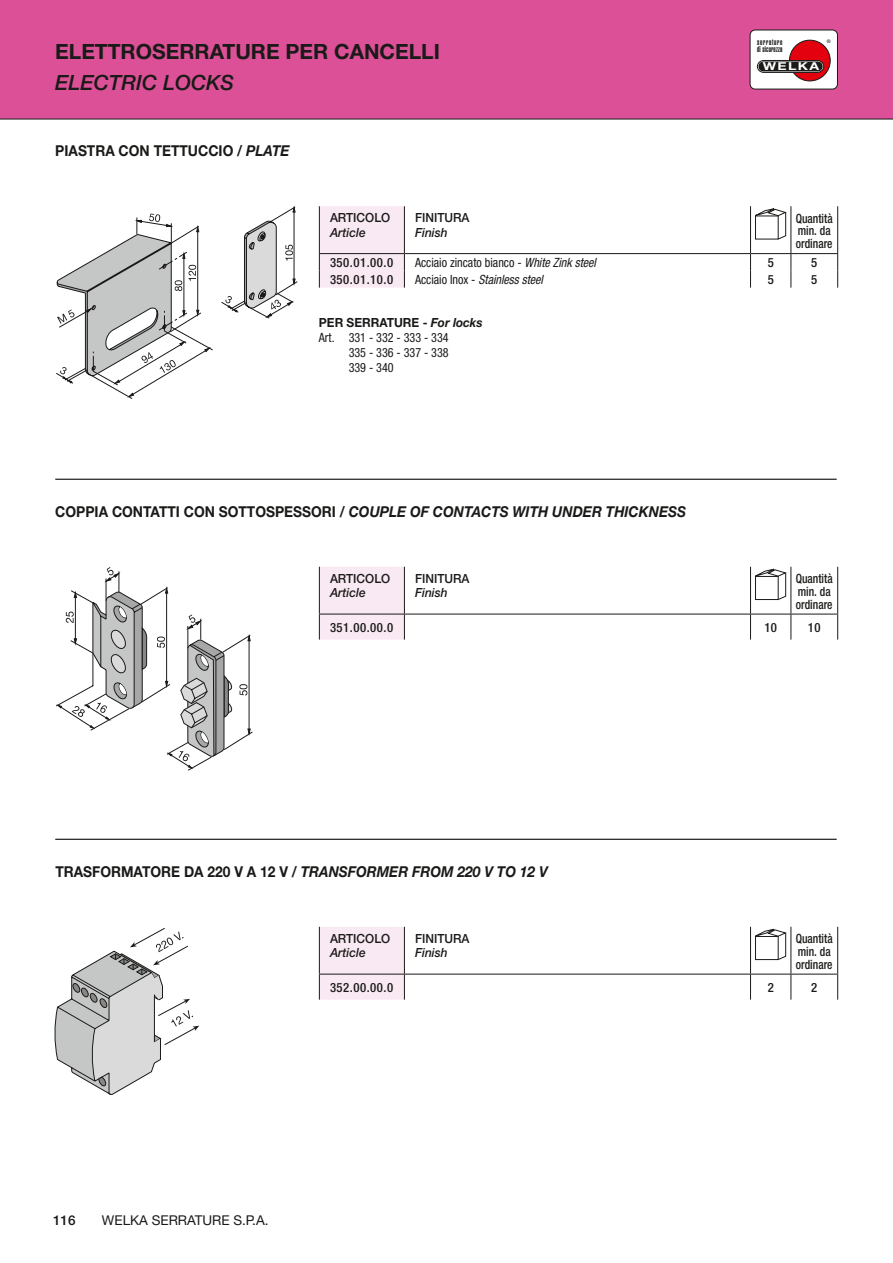
<style>
.page{position:relative;width:893px;height:1263px;background:#fff}
.page>*{position:absolute;margin:0;border:0;box-sizing:border-box;transform-origin:0 0}
.t1{font:700 21px "Helvetica Neue";color:#1a1a18}
.t2{font:italic 500 21px "Helvetica Neue";letter-spacing:.075em;color:#1a1a18}
.t3{font:700 15px "Helvetica Neue";color:#1a1a18;scale:.92 1}
.t4{font:italic 700 15px "Helvetica Neue";letter-spacing:.055em;color:#1a1a18;scale:.92 1}
.t5{font:13.5px "Helvetica Neue";color:#1a1a18}
.t6{font:500 13.5px "Helvetica Neue";color:#1a1a18}
.t7{font:condensed 12.75px/15px "Helvetica Neue";color:#1a1a18;text-align:justify;scale:.95 1}
.t8{font:500 condensed 12.75px/12.8px "Helvetica Neue";color:#1a1a18;scale:.9 1}
.t9{font:500 condensed 12.75px "Helvetica Neue";color:#1a1a18}
.t10{font:italic condensed 12.75px "Helvetica Neue";color:#1a1a18;scale:.95 1}
.t11{font:500 12.6px "Helvetica Neue";color:#1a1a18;scale:.95 1}
.t12{font:italic 500 12.6px "Helvetica Neue";color:#1a1a18;scale:.95 1}
.t13{font:700 12.6px "Helvetica Neue";color:#1a1a18;scale:.95 1}
.t14{font:700 10.95px "Helvetica Neue";letter-spacing:.095em;color:#fff;scale:1.3 1}
.t15{font:900 extra-condensed 8.1px "Helvetica";letter-spacing:.02em;color:#1a1a18}
.t16{font:900 extra-condensed 8.1px "Helvetica";letter-spacing:.09em;color:#1a1a18}
.t17{font:500 4.95px "Helvetica Neue";color:#1a1a18}
.s1{font-style:italic}
.s2{font-style:normal}
</style>
<div class="page">
<div style="left:0;top:0;width:893px;height:119px;background:#db5097"></div>
<div style="left:750px;top:30px;width:87px;height:59px;background:#fff;border-radius:5px"></div>
<div style="left:750px;top:30px;width:88px;height:59px;border:1px solid #1a1a18;border-radius:5px"></div>
<div style="left:789px;top:40px;width:41px;height:41px;background:#e3000f;border-radius:50%"></div>
<div style="left:789px;top:40px;width:42px;height:41px;border:1px solid #1a1a18;border-radius:50%"></div>
<svg style="left:757px;top:60px;width:67px;height:13px"></svg>
<div style="left:758px;top:61px;width:65px;height:10px;background:#1a1a18;border-radius:5px"></div>
<hr style="left:0;top:119px;width:893px;height:1px;background:#1a1a18">
<hr style="left:55px;top:479px;width:782px;height:1px;background:#1a1a18">
<hr style="left:55px;top:839px;width:782px;height:1px;background:#1a1a18">
<hr style="left:837px;top:206px;width:1px;height:47px;background:#1a1a18">
<div style="left:319px;top:206px;width:86px;height:82px;background:#f9e9f3"></div>
<hr style="left:791px;top:206px;width:1px;height:47px;background:#1a1a18">
<hr style="left:750px;top:206px;width:1px;height:47px;background:#1a1a18">
<hr style="left:319px;top:253px;width:85px;height:1px;background:#1a1a18">
<hr style="left:404px;top:253px;width:346px;height:1px;background:#1a1a18">
<hr style="left:750px;top:253px;width:41px;height:1px;background:#1a1a18">
<hr style="left:791px;top:253px;width:47px;height:1px;background:#1a1a18">
<svg style="left:791px;top:254px;width:1px;height:34px"></svg>
<svg style="left:750px;top:254px;width:1px;height:34px"></svg>
<svg style="left:837px;top:254px;width:1px;height:34px"></svg>
<svg style="left:755px;top:208px;width:32px;height:32px"></svg>
<hr style="left:837px;top:567px;width:1px;height:47px;background:#1a1a18">
<div style="left:319px;top:567px;width:86px;height:73px;background:#f9e9f3"></div>
<hr style="left:791px;top:567px;width:1px;height:47px;background:#1a1a18">
<hr style="left:750px;top:567px;width:1px;height:47px;background:#1a1a18">
<hr style="left:319px;top:614px;width:85px;height:1px;background:#1a1a18">
<hr style="left:404px;top:614px;width:346px;height:1px;background:#1a1a18">
<hr style="left:750px;top:614px;width:41px;height:1px;background:#1a1a18">
<hr style="left:791px;top:614px;width:47px;height:1px;background:#1a1a18">
<svg style="left:791px;top:614px;width:1px;height:26px"></svg>
<svg style="left:750px;top:614px;width:1px;height:26px"></svg>
<svg style="left:837px;top:614px;width:1px;height:26px"></svg>
<svg style="left:755px;top:568px;width:32px;height:32px"></svg>
<hr style="left:837px;top:927px;width:1px;height:47px;background:#1a1a18">
<div style="left:319px;top:927px;width:86px;height:73px;background:#f9e9f3"></div>
<hr style="left:791px;top:927px;width:1px;height:47px;background:#1a1a18">
<hr style="left:750px;top:927px;width:1px;height:47px;background:#1a1a18">
<hr style="left:319px;top:974px;width:85px;height:1px;background:#1a1a18">
<hr style="left:404px;top:974px;width:346px;height:1px;background:#1a1a18">
<hr style="left:750px;top:974px;width:41px;height:1px;background:#1a1a18">
<hr style="left:791px;top:974px;width:47px;height:1px;background:#1a1a18">
<svg style="left:791px;top:974px;width:1px;height:26px"></svg>
<svg style="left:750px;top:974px;width:1px;height:26px"></svg>
<svg style="left:837px;top:974px;width:1px;height:26px"></svg>
<svg style="left:755px;top:928px;width:32px;height:32px"></svg>
<svg style="left:56px;top:207px;width:242px;height:192px"></svg>
<svg style="left:56px;top:567px;width:197px;height:204px"></svg>
<svg style="left:54px;top:927px;width:145px;height:168px"></svg>
<p class="t17" style="left:827px;top:39px;width:5px">®</p>
<p class="t16" style="left:757px;top:38px;width:27px">serrature</p>
<h1 class="t1" style="left:55px;top:38px;width:386px">ELETTROSERRATURE PER CANCELLI</h1>
<p class="t15" style="left:757px;top:45px;width:27px">di sicurezza</p>
<h1 class="t2" style="left:55px;top:71px;width:177px">el ectric Locks</h1>
<p class="t14" style="left:763px;top:60px;width:45px">WELKA</p>
<p class="t3" style="left:55px;top:142px;width:255px">PIASTRA CON TETTUCCIO / <span class="s1">PLATE</span></p>
<p class="t11" style="left:330px;top:210px;width:65px">ARTICOLO</p>
<p class="t12" style="left:330px;top:225px;width:39px">Article</p>
<p class="t11" style="left:415px;top:210px;width:59px">FINITURA</p>
<p class="t12" style="left:415px;top:225px;width:36px">Finish</p>
<p class="t8" style="left:796px;top:212px;width:43px">Quantità min. da ordinare</p>
<p class="t9" style="left:330px;top:255px;width:65px">350.01.00.0</p>
<p class="t7" style="left:415px;top:255px;width:192px">Acciaio zincato bianco - <span class="s1">White Zink steel</span></p>
<p class="t9" style="left:768px;top:255px;width:8px">5</p>
<p class="t9" style="left:811px;top:255px;width:8px">5</p>
<p class="t9" style="left:330px;top:272px;width:65px">350.01.10.0</p>
<p class="t10" style="left:415px;top:272px;width:136px"><span class="s2">Acciaio Inox -</span> Stainless steel</p>
<p class="t9" style="left:768px;top:272px;width:8px">5</p>
<p class="t9" style="left:811px;top:272px;width:8px">5</p>
<p class="t13" style="left:319px;top:315px;width:174px">PER SERRATURE - <span class="s1">FOR LOCKS</span></p>
<p class="t7" style="left:349px;top:330px;width:107px;text-indent:-30px">Art. 331 - 332 - 333 - 334<br>335 - 336 - 337 - 338<br>339 - 340</p>
<p class="t4" style="left:55px;top:502px;width:685px"><span class="s2">COPPIA CONTATTI CON SOTTOSPESSORI /</span> COUPLE OF CONTACTS WITH UNDER THICKNESS</p>
<p class="t11" style="left:330px;top:571px;width:65px">ARTICOLO</p>
<p class="t12" style="left:330px;top:585px;width:39px">Article</p>
<p class="t11" style="left:415px;top:571px;width:59px">FINITURA</p>
<p class="t12" style="left:415px;top:585px;width:36px">Finish</p>
<p class="t8" style="left:796px;top:572px;width:43px">Quantità min. da ordinare</p>
<p class="t9" style="left:330px;top:620px;width:65px">351.00.00.0</p>
<p class="t9" style="left:765px;top:620px;width:14px">10</p>
<p class="t9" style="left:808px;top:620px;width:14px">10</p>
<p class="t3" style="left:55px;top:862px;width:537px">TRASFORMATORE DA 220 V A 12 V / <span class="s1">TRANSFORMER FROM 220 V TO 12 V</span></p>
<p class="t11" style="left:330px;top:931px;width:65px">ARTICOLO</p>
<p class="t12" style="left:330px;top:945px;width:39px">Article</p>
<p class="t11" style="left:415px;top:931px;width:59px">FINITURA</p>
<p class="t12" style="left:415px;top:945px;width:36px">Finish</p>
<p class="t8" style="left:796px;top:932px;width:43px">Quantità min. da ordinare</p>
<p class="t9" style="left:330px;top:980px;width:65px">352.00.00.0</p>
<p class="t9" style="left:768px;top:980px;width:8px">2</p>
<p class="t9" style="left:811px;top:980px;width:8px">2</p>
<p class="t6" style="left:53px;top:1212px;width:24px">116</p>
<p class="t5" style="left:102px;top:1212px;width:168px">WELKA SERRATURE S.P.A.</p>
</div>
